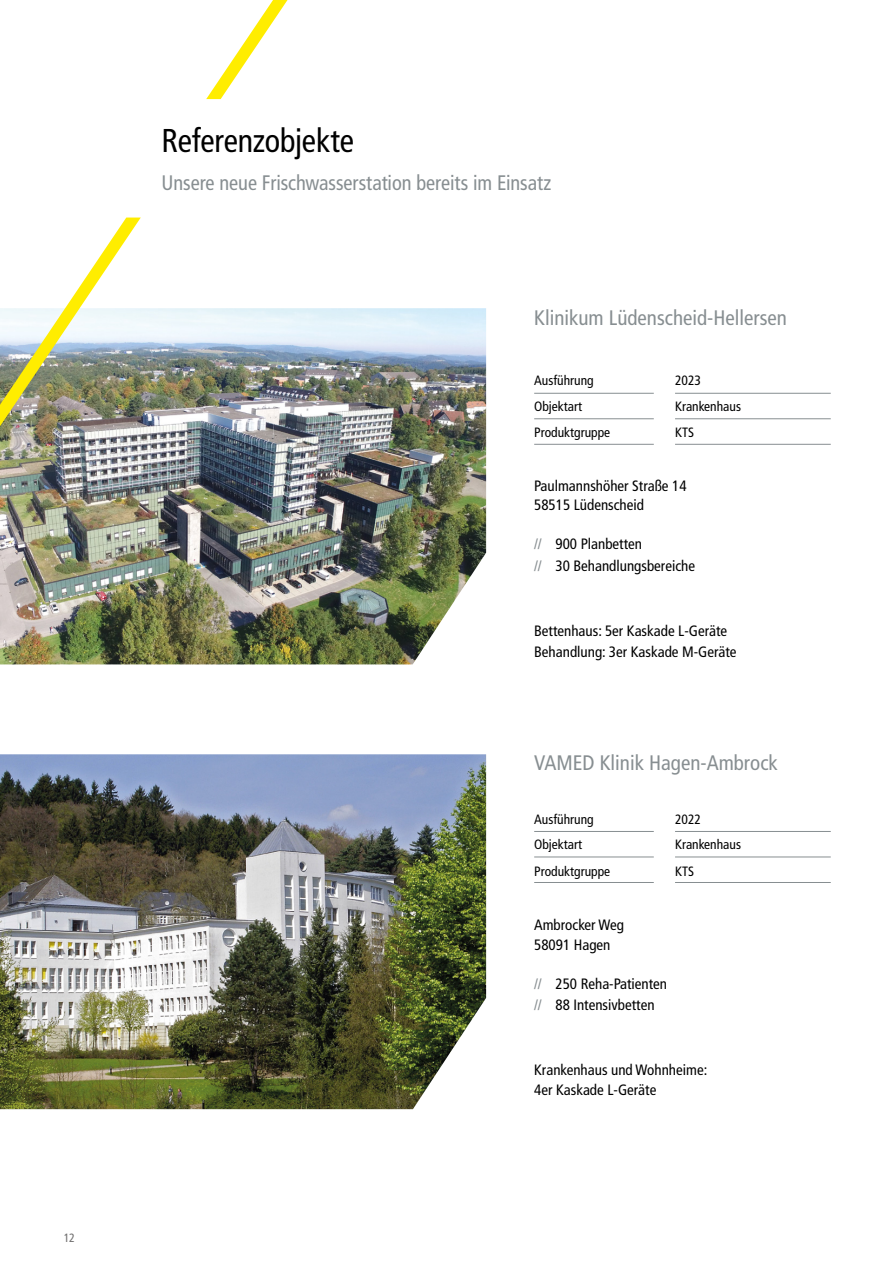
<style>
.page{position:relative;width:893px;height:1263px;background:#fff}
.page>*{position:absolute;margin:0;border:0;box-sizing:border-box;transform-origin:0 0}
.t1{font:condensed 33px "Frutiger LT Com";letter-spacing:-.005em;color:#000}
.t2{font:condensed 21px "Frutiger LT Com";color:#878e91}
.t3{font:condensed 15px/19.5px "Frutiger LT Com";color:#000}
.t4{font:condensed 13.5px "Frutiger LT Com";color:#000}
.t5{font:condensed 12px "Frutiger LT Com";color:#706f6f}
.s1{color:#878e91}
</style>
<div class="page">
<img style="left:0;top:308px;width:486px;height:356px">
<img style="left:0;top:754px;width:486px;height:355px">
<hr style="left:534px;top:393px;width:120px;height:1px;background:#878e91">
<hr style="left:675px;top:393px;width:156px;height:1px;background:#878e91">
<hr style="left:534px;top:418px;width:120px;height:1px;background:#878e91">
<hr style="left:534px;top:444px;width:120px;height:1px;background:#878e91">
<hr style="left:675px;top:418px;width:156px;height:1px;background:#878e91">
<hr style="left:675px;top:444px;width:156px;height:1px;background:#878e91">
<hr style="left:534px;top:831px;width:120px;height:1px;background:#878e91">
<hr style="left:675px;top:831px;width:156px;height:1px;background:#878e91">
<hr style="left:534px;top:856px;width:120px;height:1px;background:#878e91">
<hr style="left:534px;top:882px;width:120px;height:1px;background:#878e91">
<hr style="left:675px;top:856px;width:156px;height:1px;background:#878e91">
<hr style="left:675px;top:882px;width:156px;height:1px;background:#878e91">
<svg style="left:206px;top:0;width:82px;height:100px"></svg>
<img style="left:0;top:217px;width:155px;height:260px">
<p class="t5" style="left:64px;top:1230px;width:13px">12</p>
<p class="t1" style="left:162px;top:121px;width:194px">Referenzobjekte</p>
<p class="t2" style="left:162px;top:170px;width:391px">Unsere neue Frischwasserstation bereits im Einsatz</p>
<p class="t2" style="left:534px;top:305px;width:254px">Klinikum Lüdenscheid-Hellersen</p>
<p class="t4" style="left:534px;top:372px;width:61px">Ausführung</p>
<p class="t4" style="left:675px;top:372px;width:27px">2023</p>
<p class="t4" style="left:534px;top:398px;width:49px">Objektart</p>
<p class="t4" style="left:675px;top:398px;width:68px">Krankenhaus</p>
<p class="t4" style="left:534px;top:424px;width:77px">Produktgruppe</p>
<p class="t4" style="left:675px;top:424px;width:20px">KTS</p>
<p class="t3" style="left:534px;top:476px;width:154px">Paulmannshöher Straße 14</p>
<p class="t3" style="left:534px;top:495px;width:111px">58515 Lüdenscheid</p>
<p class="t3" style="left:534px;top:534px;width:109px"><span class="s1">//</span> 900 Planbetten</p>
<p class="t3" style="left:534px;top:556px;width:162px"><span class="s1">//</span> 30 Behandlungsbereiche</p>
<p class="t3" style="left:534px;top:621px;width:194px">Bettenhaus: 5er Kaskade L-Geräte</p>
<p class="t3" style="left:534px;top:642px;width:204px">Behandlung: 3er Kaskade M-Geräte</p>
<p class="t2" style="left:534px;top:750px;width:245px">VAMED Klinik Hagen-Ambrock</p>
<p class="t4" style="left:534px;top:811px;width:61px">Ausführung</p>
<p class="t4" style="left:675px;top:811px;width:27px">2022</p>
<p class="t4" style="left:534px;top:836px;width:49px">Objektart</p>
<p class="t4" style="left:675px;top:836px;width:68px">Krankenhaus</p>
<p class="t4" style="left:534px;top:863px;width:77px">Produktgruppe</p>
<p class="t4" style="left:675px;top:863px;width:20px">KTS</p>
<p class="t3" style="left:534px;top:915px;width:91px">Ambrocker Weg</p>
<p class="t3" style="left:534px;top:935px;width:78px">58091 Hagen</p>
<p class="t3" style="left:534px;top:974px;width:134px"><span class="s1">//</span> 250 Reha-Patienten</p>
<p class="t3" style="left:534px;top:995px;width:122px"><span class="s1">//</span> 88 Intensivbetten</p>
<p class="t3" style="left:534px;top:1060px;width:175px">Krankenhaus und Wohnheime:<br>4er Kaskade L-Geräte</p>
</div>
